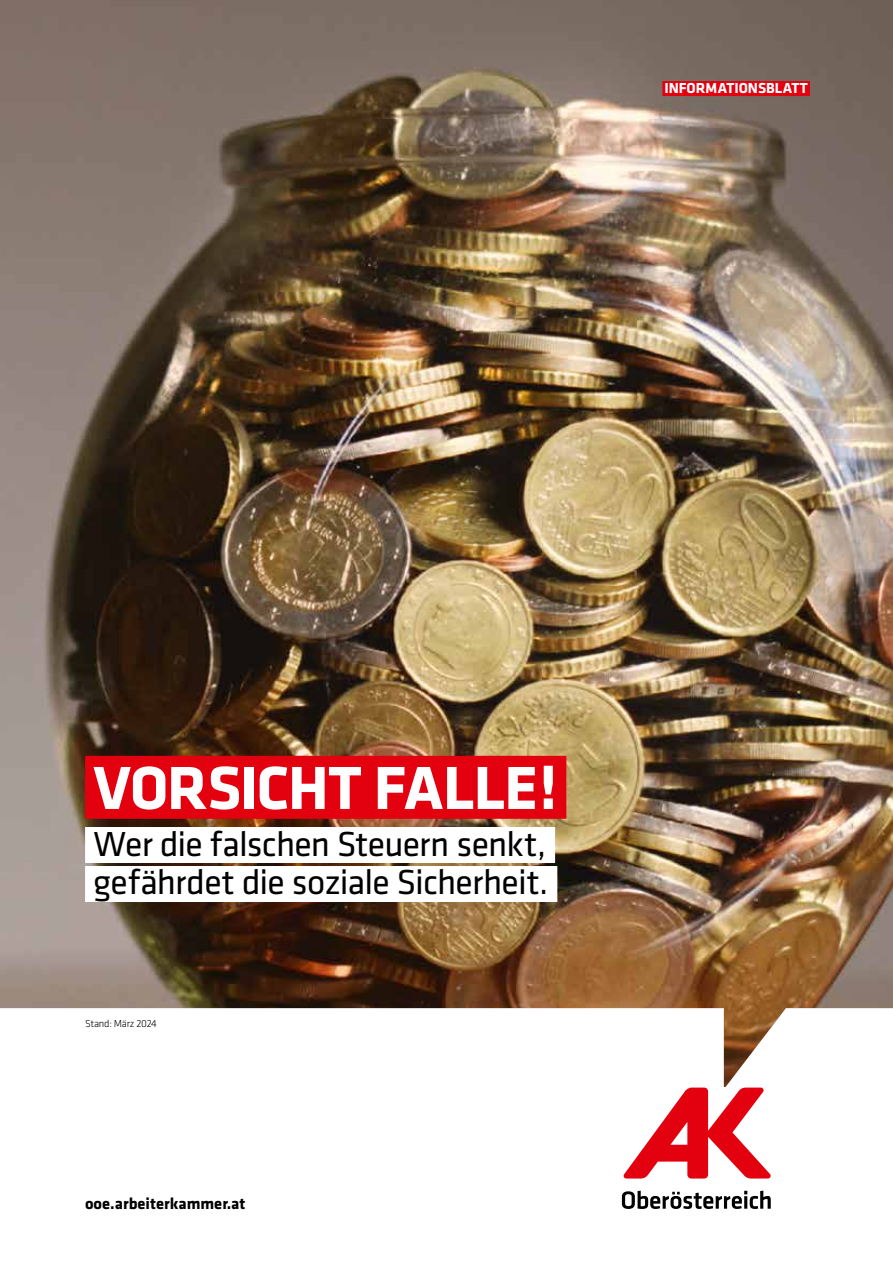
<style>
.page{position:relative;width:893px;height:1263px;background:#fff}
.page>*{position:absolute;margin:0;border:0;box-sizing:border-box;transform-origin:0 0}
.t1{font:700 63px "Klavika Basic";letter-spacing:-.015em;color:#fff}
.t2{font:36px/39px "Klavika Basic";letter-spacing:-.025em;color:#000}
.t3{font:700 16.5px "Klavika Basic";color:#000}
.t4{font:700 15px "Klavika Basic";letter-spacing:-.005em;color:#fff}
.t5{font:300 10.5px "Klavika Basic";letter-spacing:-.02em;color:#000}
</style>
<div class="page">
<img style="left:0;top:0;width:893px;height:1087px">
<svg style="left:623px;top:1087px;width:148px;height:92px"></svg>
<svg style="left:622px;top:1190px;width:149px;height:19px"></svg>
<div style="left:85px;top:756px;width:481px;height:63px;background:#e3000f"></div>
<div style="left:85px;top:827px;width:470px;height:36px;background:#fff"></div>
<div style="left:85px;top:866px;width:472px;height:36px;background:#fff"></div>
<div style="left:662px;top:81px;width:148px;height:15px;background:#e3000f"></div>
<p class="t4" style="left:665px;top:77px;width:145px">INFORMATIONSBLATT</p>
<h1 class="t1" style="left:94px;top:742px;width:465px">VORSICHT FALLE!</h1>
<p class="t2" style="left:94px;top:823px;width:456px">Wer die falschen Steuern senkt, gefährdet die soziale Sicherheit.</p>
<p class="t5" style="left:85px;top:1017px;width:73px">Stand: März 2024</p>
<p class="t3" style="left:85px;top:1191px;width:162px">ooe.arbeiterkammer.at</p>
</div>
